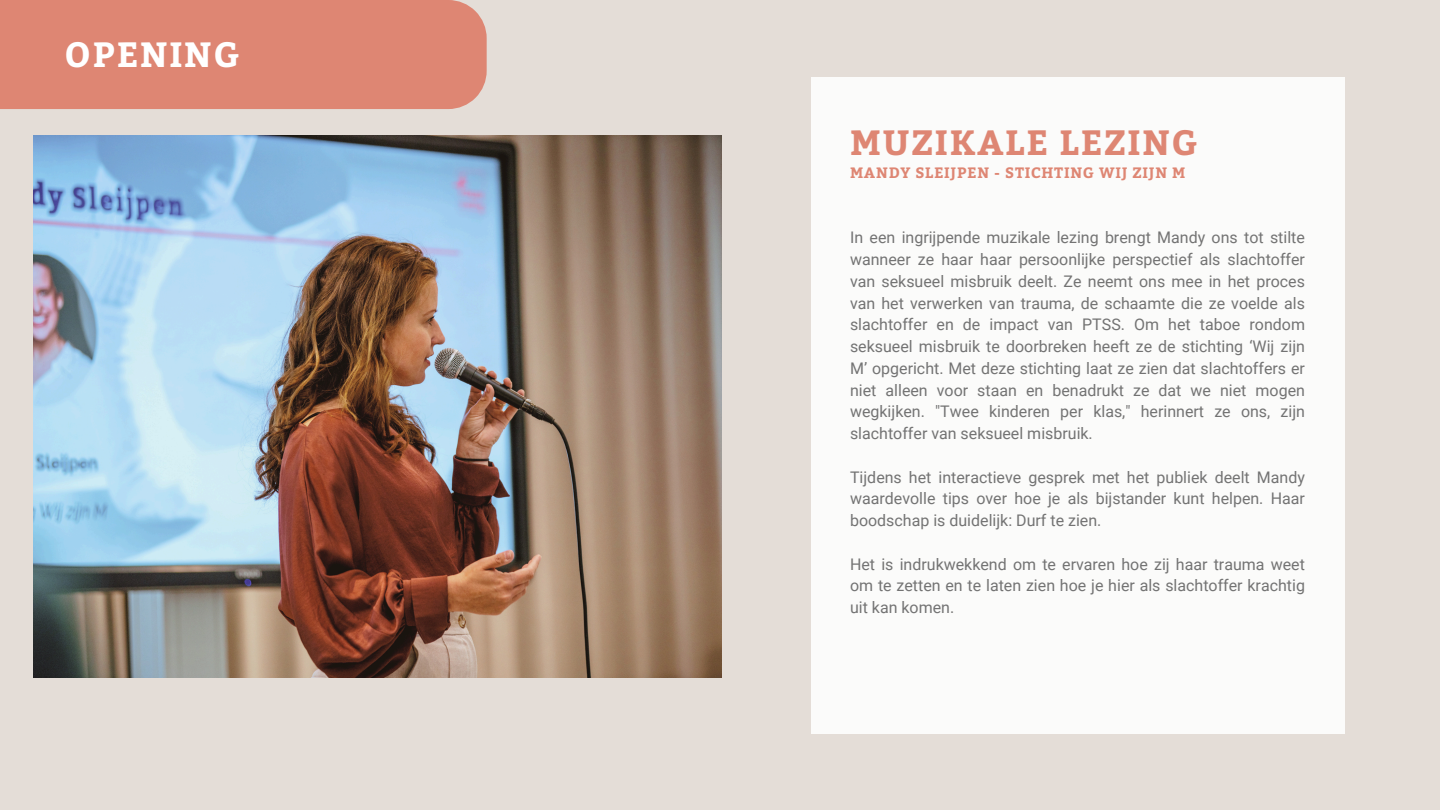
<style>
.page{position:relative;width:1440px;height:810px;background:#e4ddd7}
.page>*{position:absolute;margin:0;border:0;box-sizing:border-box;transform-origin:0 0}
.t1{font:700 35px "Bitter";letter-spacing:.05em;color:#de8673}
.t2{font:700 35px "Bitter";letter-spacing:.05em;color:#fff}
.t3{font:16px/21.8px "Roboto";color:#737373;text-align:justify}
.t4{font:700 15px "Bitter";letter-spacing:.05em;color:#de8673}
</style>
<div class="page">
<img style="left:33px;top:135px;width:688px;height:542px">
<div style="left:811px;top:77px;width:534px;height:656px;background:#fff"></div>
<div style="left:0;top:0;width:487px;height:109px;background:#de8673"></div>
<p class="t2" style="left:65px;top:29px;width:177px">OPENING</p>
<h1 class="t1" style="left:850px;top:117px;width:349px">MUZIKALE LEZING</h1>
<h1 class="t4" style="left:850px;top:162px;width:337px">MANDY SLEIJPEN - STICHTING WIJ ZIJN M</h1>
<h2 class="t3" style="left:850px;top:227px;width:456px">In een ingrijpende muzikale lezing brengt Mandy ons tot stilte wanneer ze haar haar persoonlijke perspectief als slachtoffer van seksueel misbruik deelt. Ze neemt ons mee in het proces van het verwerken van trauma, de schaamte die ze voelde als slachtoffer en de impact van PTSS. Om het taboe rondom seksueel misbruik te doorbreken heeft ze de stichting ‘Wij zijn M’ opgericht. Met deze stichting laat ze zien dat slachtoffers er niet alleen voor staan en benadrukt ze dat we niet mogen wegkijken. "Twee kinderen per klas," herinnert ze ons, zijn slachtoffer van seksueel misbruik.</h2>
<p class="t3" style="left:850px;top:466px;width:456px">Tijdens het interactieve gesprek met het publiek deelt Mandy waardevolle tips over hoe je als bijstander kunt helpen. Haar boodschap is duidelijk: Durf te zien.</p>
<p class="t3" style="left:850px;top:553px;width:456px">Het is indrukwekkend om te ervaren hoe zij haar trauma weet om te zetten en te laten zien hoe je hier als slachtoffer krachtig uit kan komen.</p>
</div>
